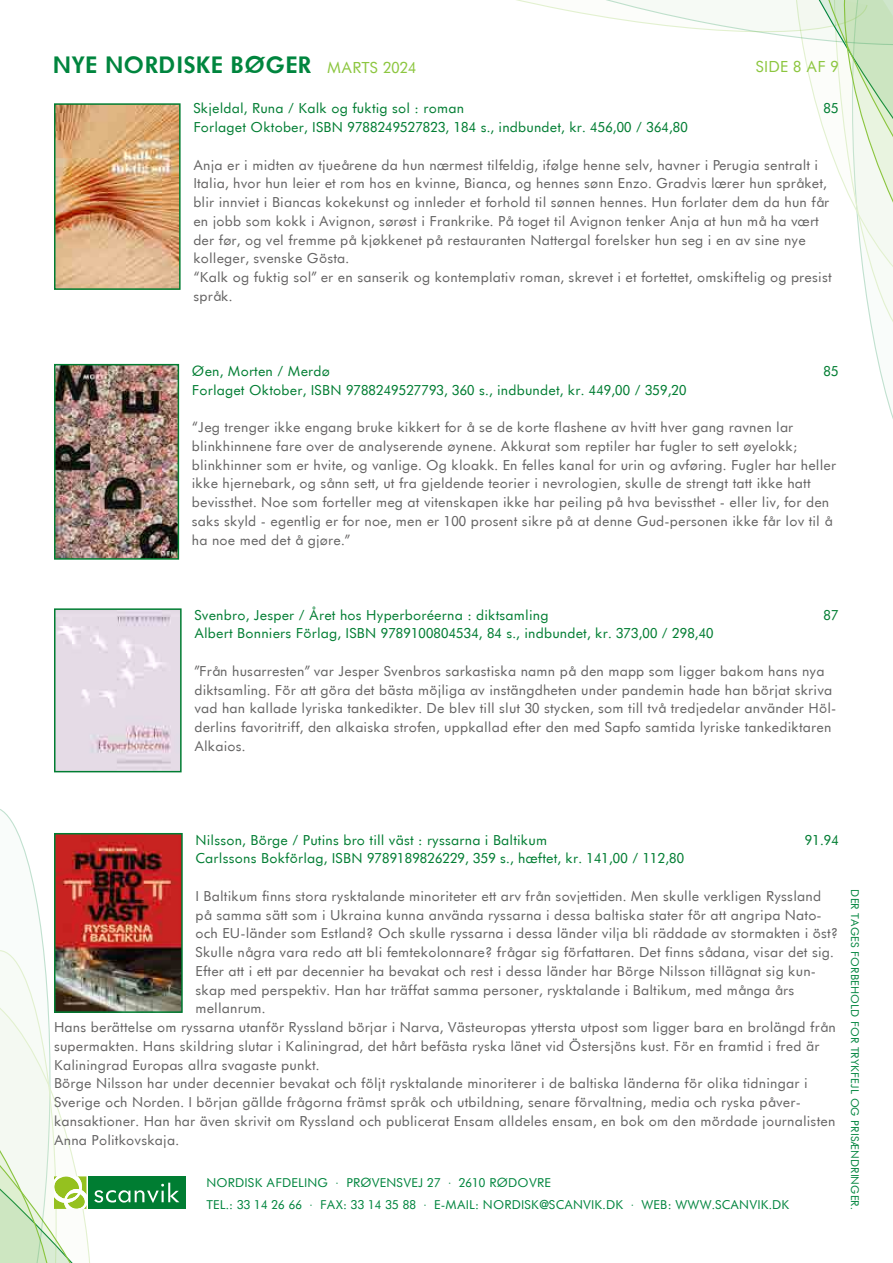
<style>
.page{position:relative;width:893px;height:1263px;background:#fff}
.page>*{position:absolute;margin:0;border:0;box-sizing:border-box;transform-origin:0 0}
.t1{font:700 22.5px "Futurist";color:#00853e}
.t2{font:15px "Futurist";color:#8cc63f}
.t3{font:13.5px/18.8px "Futurist";color:#646363}
.t4{font:13.5px "Futurist";color:#007d32}
.t5{font:12px/22.4px "Futurist";color:#00853e}
.t6{font:10.5px "Futurist";color:#00853e}
.s1{font-weight:400;font-size:15px;color:#8cc63f}
</style>
<div class="page">
<svg style="left:516px;top:0;width:377px;height:419px"></svg>
<div style="left:88px;top:1176px;width:97px;height:33px;background:#007d32"></div>
<svg style="left:0;top:809px;width:179px;height:454px"></svg>
<img style="left:57px;top:106px;width:121px;height:181px">
<div style="left:54px;top:103px;width:127px;height:187px;border:2px solid #007d32"></div>
<img style="left:57px;top:367px;width:119px;height:190px">
<div style="left:54px;top:364px;width:125px;height:196px;border:2px solid #007d32"></div>
<img style="left:57px;top:611px;width:122px;height:158px">
<div style="left:54px;top:608px;width:128px;height:164px;border:2px solid #007d32"></div>
<img style="left:57px;top:836px;width:123px;height:174px">
<div style="left:54px;top:833px;width:129px;height:180px;border:2px solid #007d32"></div>
<h1 class="t1" style="left:53px;top:50px;width:365px">NYE NORDISKE BØGER <span class="s1">MARTS 2024</span></h1>
<p class="t2" style="left:756px;top:57px;width:85px">SIDE 8 AF 9</p>
<p class="t4" style="left:193px;top:100px;width:272px">Skjeldal, Runa / Kalk og fuktig sol : roman</p>
<p class="t4" style="left:823px;top:100px;width:17px">85</p>
<p class="t4" style="left:193px;top:119px;width:496px">Forlaget Oktober, ISBN 9788249527823, 184 s., indbundet, kr. 456,00 / 364,80</p>
<p class="t3" style="left:193px;top:155px;width:640px">Anja er i midten av tjueårene da hun nærmest tilfeldig, ifølge henne selv, havner i Perugia sentralt i Italia, hvor hun leier et rom hos en kvinne, Bianca, og hennes sønn Enzo. Gradvis lærer hun språket, blir innviet i Biancas kokekunst og innleder et forhold til sønnen hennes. Hun forlater dem da hun får en jobb som kokk i Avignon, sørøst i Frankrike. På toget til Avignon tenker Anja at hun må ha vært der før, og vel fremme på kjøkkenet på restauranten Nattergal forelsker hun seg i en av sine nye kolleger, svenske Gösta.<br>“Kalk og fuktig sol” er en sanserik og kontemplativ roman, skrevet i et fortettet, omskiftelig og presist språk.</p>
<p class="t4" style="left:192px;top:362px;width:140px">Øen, Morten / Merdø</p>
<p class="t4" style="left:823px;top:362px;width:17px">85</p>
<p class="t4" style="left:192px;top:381px;width:496px">Forlaget Oktober, ISBN 9788249527793, 360 s., indbundet, kr. 449,00 / 359,20</p>
<p class="t3" style="left:192px;top:418px;width:646px">“Jeg trenger ikke engang bruke kikkert for å se de korte flashene av hvitt hver gang ravnen lar blinkhinnene fare over de analyserende øynene. Akkurat som reptiler har fugler to sett øyelokk; blinkhinner som er hvite, og vanlige. Og kloakk. En felles kanal for urin og avføring. Fugler har heller ikke hjernebark, og sånn sett, ut fra gjeldende teorier i nevrologien, skulle de strengt tatt ikke hatt bevissthet. Noe som forteller meg at vitenskapen ikke har peiling på hva bevissthet - eller liv, for den saks skyld - egentlig er for noe, men er 100 prosent sikre på at denne Gud-personen ikke får lov til å ha noe med det å gjøre.”</p>
<p class="t4" style="left:194px;top:606px;width:356px">Svenbro, Jesper / Året hos Hyperboréerna : diktsamling</p>
<p class="t4" style="left:823px;top:606px;width:17px">87</p>
<p class="t4" style="left:194px;top:625px;width:521px">Albert Bonniers Förlag, ISBN 9789100804534, 84 s., indbundet, kr. 373,00 / 298,40</p>
<p class="t3" style="left:194px;top:661px;width:644px">”Från husarresten” var Jesper Svenbros sarkastiska namn på den mapp som ligger bakom hans nya diktsamling. För att göra det bästa möjliga av instängdheten under pandemin hade han börjat skriva vad han kallade lyriska tankedikter. De blev till slut 30 stycken, som till två tredjedelar använder Höl&shy;derlins favoritriff, den alkaiska strofen, uppkallad efter den med Sapfo samtida lyriske tankediktaren Alkaios.</p>
<p class="t4" style="left:195px;top:831px;width:353px">Nilsson, Börge / Putins bro till väst : ryssarna i Baltikum</p>
<p class="t4" style="left:805px;top:831px;width:35px">91.94</p>
<p class="t4" style="left:195px;top:850px;width:490px">Carlssons Bokförlag, ISBN 9789189826229, 359 s., hæftet, kr. 141,00 / 112,80</p>
<p class="t3" style="left:195px;top:886px;width:627px">I Baltikum finns stora rysktalande minoriteter ett arv från sovjettiden. Men skulle verkligen Ryssland</p>
<p class="t3" style="left:195px;top:905px;width:628px">på samma sätt som i Ukraina kunna använda ryssarna i dessa baltiska stater för att angripa Nato-</p>
<p class="t3" style="left:195px;top:924px;width:644px">och EU-länder som Estland? Och skulle ryssarna i dessa länder vilja bli räddade av stormakten i öst?</p>
<p class="t3" style="left:195px;top:943px;width:640px">Skulle några vara redo att bli femtekolonnare? frågar sig författaren. Det finns sådana, visar det sig.</p>
<p class="t3" style="left:195px;top:961px;width:622px">Efter att i ett par decennier ha bevakat och rest i dessa länder har Börge Nilsson tillägnat sig kun-</p>
<p class="t3" style="left:195px;top:980px;width:600px">skap med perspektiv. Han har träffat samma personer, rysktalande i Baltikum, med många års</p>
<p class="t3" style="left:195px;top:999px;width:72px">mellanrum.</p>
<p class="t3" style="left:54px;top:1018px;width:783px">Hans berättelse om ryssarna utanför Ryssland börjar i Narva, Västeuropas yttersta utpost som ligger bara en brolängd från</p>
<p class="t3" style="left:54px;top:1036px;width:767px">supermakten. Hans skildring slutar i Kaliningrad, det hårt befästa ryska länet vid Östersjöns kust. För en framtid i fred är</p>
<p class="t3" style="left:54px;top:1055px;width:267px">Kaliningrad Europas allra svagaste punkt.</p>
<p class="t3" style="left:54px;top:1074px;width:755px">Börge Nilsson har under decennier bevakat och följt rysktalande minoriterer i de baltiska länderna för olika tidningar i</p>
<p class="t3" style="left:54px;top:1093px;width:749px">Sverige och Norden. I början gällde frågorna främst språk och utbildning, senare förvaltning, media och ryska påver-</p>
<p class="t3" style="left:54px;top:1111px;width:783px">kansaktioner. Han har även skrivit om Ryssland och publicerat Ensam alldeles ensam, en bok om den mördade journalisten</p>
<p class="t3" style="left:54px;top:1130px;width:127px">Anna Politkovskaja.</p>
<p class="t5" style="left:206px;top:1171px;width:585px">NORDISK AFDELING · PRØVENSVEJ 27 · 2610 RØDOVRE<br>TEL.: 33 14 26 66 · FAX: 33 14 35 88 · E-MAIL: NORDISK@SCANVIK.DK · WEB: WWW.SCANVIK.DK</p>
<p class="t6" style="left:862px;top:889px;width:322px;rotate:90deg">DER TAGES FORBEHOLD FOR TRYKFEJL OG PRISÆNDRINGER.</p>
</div>
